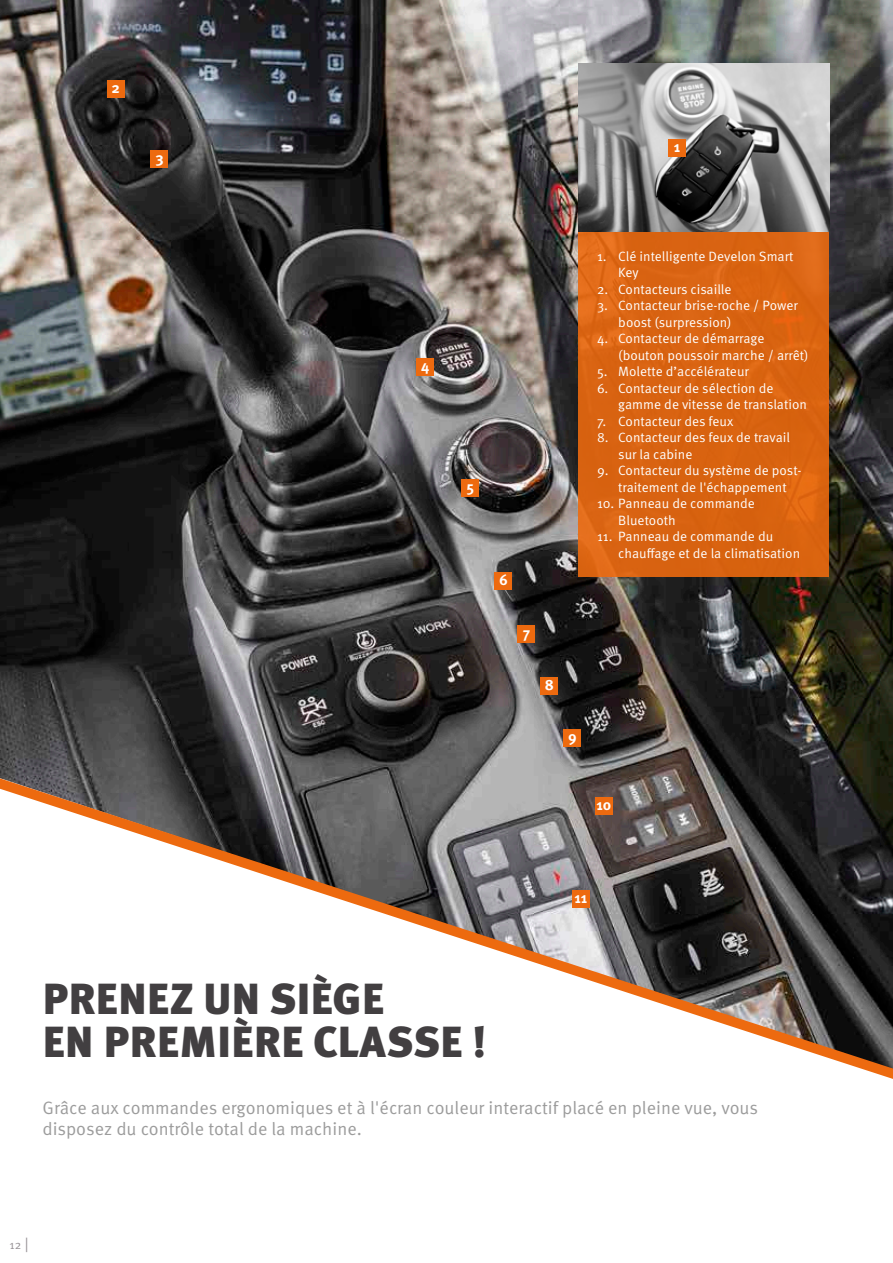
<style>
.page{position:relative;width:893px;height:1263px;background:#fff}
.page>*{position:absolute;margin:0;border:0;box-sizing:border-box;transform-origin:0 0}
.t1{font:900 43.5px/43.5px "Meta Pro";letter-spacing:.01em;color:#423f41}
.t2{font:18px/21.6px "Meta Pro Norm";color:#9c9c9c}
.t3{font:700 15px "Meta Pro";color:#fff}
.t4{font:13.5px/16.5px "Meta Pro Norm";color:#fff}
.t5{font:12px "Meta Pro Norm";color:#979296}
.s1{font-size:15px}
</style>
<div class="page">
<img style="left:0;top:0;width:893px;height:778px">
<svg style="left:0;top:778px;width:893px;height:301px"></svg>
<div style="left:417px;top:358px;width:17px;height:17px;background:#ed6a0f"></div>
<div style="left:462px;top:479px;width:17px;height:17px;background:#ed6a0f"></div>
<div style="left:495px;top:573px;width:17px;height:17px;background:#ed6a0f"></div>
<div style="left:518px;top:625px;width:17px;height:17px;background:#ed6a0f"></div>
<div style="left:541px;top:677px;width:17px;height:17px;background:#ed6a0f"></div>
<div style="left:564px;top:730px;width:17px;height:17px;background:#ed6a0f"></div>
<div style="left:595px;top:797px;width:17px;height:17px;background:#ed6a0f"></div>
<div style="left:572px;top:891px;width:17px;height:17px;background:#ed6a0f"></div>
<img style="left:578px;top:64px;width:251px;height:168px">
<div style="left:578px;top:232px;width:251px;height:344px;background:#d96311"></div>
<div style="left:151px;top:151px;width:17px;height:17px;background:#ed6a0f"></div>
<div style="left:107px;top:81px;width:17px;height:17px;background:#ed6a0f"></div>
<div style="left:668px;top:139px;width:17px;height:17px;background:#ed6a0f"></div>
<p class="t3" style="left:111px;top:76px;width:10px">2</p>
<p class="t3" style="left:155px;top:146px;width:10px">3</p>
<p class="t3" style="left:674px;top:135px;width:8px">1</p>
<p class="t3" style="left:421px;top:354px;width:10px">4</p>
<p class="t3" style="left:466px;top:475px;width:9px">5</p>
<p class="t3" style="left:499px;top:568px;width:10px">6</p>
<p class="t3" style="left:523px;top:621px;width:9px">7</p>
<p class="t3" style="left:545px;top:673px;width:11px">8</p>
<p class="t3" style="left:568px;top:725px;width:10px">9</p>
<p class="t4" style="left:618px;top:247px;width:177px;text-indent:-21px">1. Clé intelligente Develon Smart<br>Key</p>
<p class="t4" style="left:597px;top:280px;width:136px">2. Contacteurs cisaille</p>
<p class="t4" style="left:618px;top:296px;width:181px;text-indent:-21px">3. Contacteur brise-roche / Power boost (surpression)</p>
<p class="t4" style="left:618px;top:329px;width:192px;text-indent:-21px">4. Contacteur de démarrage (bouton poussoir marche / arrêt)</p>
<p class="t4" style="left:597px;top:362px;width:153px">5. Molette d’accélérateur</p>
<p class="t4" style="left:618px;top:379px;width:190px;text-indent:-21px">6. Contacteur de sélection de gamme de vitesse de translation</p>
<p class="t4" style="left:597px;top:412px;width:138px">7. Contacteur des feux</p>
<p class="t4" style="left:618px;top:428px;width:173px;text-indent:-21px">8. Contacteur des feux de travail sur la cabine</p>
<p class="t4" style="left:597px;top:461px;width:206px;text-align:center">9. Contacteur du système de post&shy;traitement de l'échappement</p>
<p class="t4" style="left:618px;top:494px;width:138px;text-indent:-21px">10. Panneau de commande<br>Bluetooth</p>
<p class="t4" style="left:618px;top:527px;width:183px;text-indent:-21px">11. Panneau de commande du chauffage et de la climatisation</p>
<p class="t3" style="left:596px;top:793px;width:16px">10</p>
<h1 class="t1" style="left:43px;top:975px;width:445px">PRENEZ UN SIÈGE<br>EN PREMIÈRE CLASSE !</h1>
<p class="t3" style="left:574px;top:886px;width:14px">11</p>
<h2 class="t2" style="left:43px;top:1095px;width:717px">Grâce aux commandes ergonomiques et à l'écran couleur interactif placé en pleine vue, vous disposez du contrôle total de la machine.</h2>
<p class="t5" style="left:10px;top:1235px;width:21px">12 <span class="s1">|</span></p>
</div>
